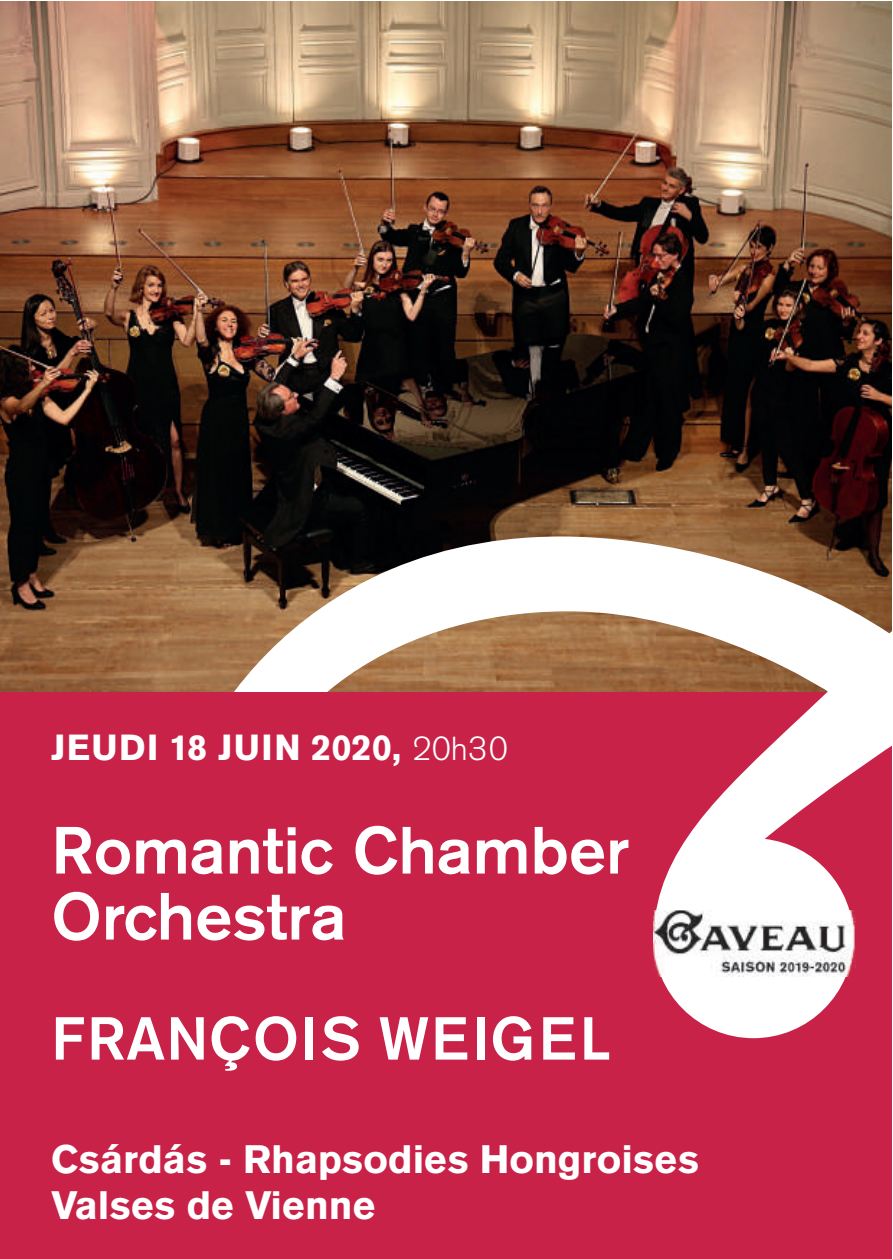
<style>
.page{position:relative;width:893px;height:1259px;background:#fff}
.page>*{position:absolute;margin:0;border:0;box-sizing:border-box;transform-origin:0 0}
.t1{font:500 66px/66px "Akzidenz Grotesk Std";color:#fff}
.t2{font:500 60px "Akzidenz Grotesk Std";letter-spacing:.035em;color:#fff}
.t3{font:900 39px/46.8px "Akzidenz Grotesk";color:#fff}
.t4{font:700 36px "Akzidenz Grotesk Std";letter-spacing:.04em;color:#fff}
.s1{font-weight:300;font-size:33px}
</style>
<div class="page">
<img style="left:0;top:2px;width:891px;height:690px">
<div style="left:0;top:692px;width:891px;height:567px;background:#c82249"></div>
<svg style="left:165px;top:425px;width:726px;height:614px"></svg>
<div style="left:63px;top:692px;width:475px;height:523px;background:#c82249"></div>
<img style="left:653px;top:910px;width:202px;height:66px">
<p class="t4" style="left:51px;top:726px;width:458px">JEUDI 18 JUIN 2020, <span class="s1">20h30</span></p>
<h1 class="t1" style="left:51px;top:816px;width:580px">Romantic Chamber<br>Orchestra</h1>
<h2 class="t2" style="left:51px;top:1001px;width:561px">FRANÇOIS WEIGEL</h2>
<p class="t3" style="left:51px;top:1135px;width:650px">Csárdás - Rhapsodies Hongroises<br>Valses de Vienne</p>
</div>
